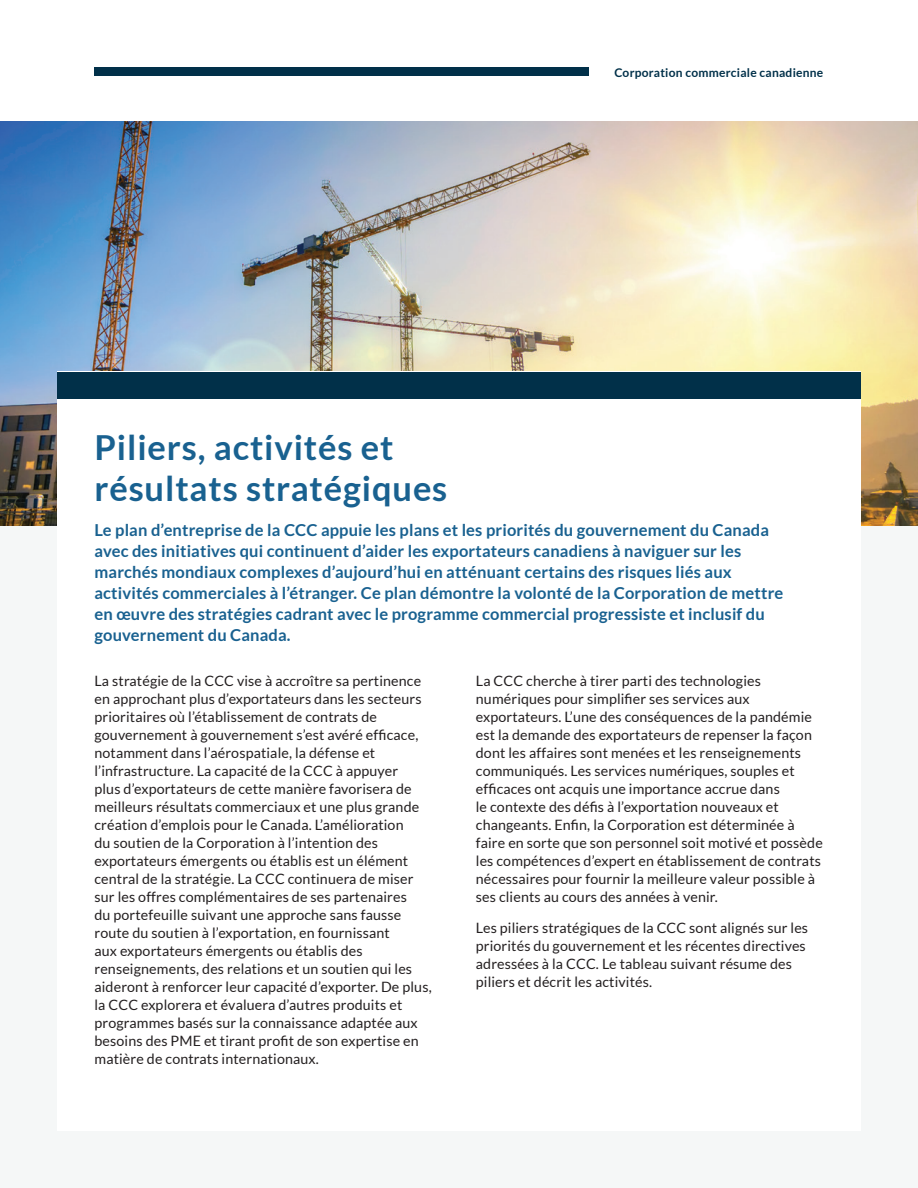
<style>
.page{position:relative;width:918px;height:1188px;background:#fff}
.page>*{position:absolute;margin:0;border:0;box-sizing:border-box;transform-origin:0 0}
.t1{font:700 34.5px/41.4px "Lato";letter-spacing:.025em;color:#196190}
.t2{font:700 16.5px/21px "Lato";letter-spacing:.01em;color:#196190}
.t3{font:14.25px/18px "Lato";letter-spacing:.01em;color:#231f20}
.t4{font:700 12px "Lato";letter-spacing:.02em;color:#013049}
</style>
<div class="page">
<div style="left:94px;top:68px;width:495px;height:8px;background:#013049"></div>
<img style="left:0;top:122px;width:918px;height:404px">
<div style="left:0;top:526px;width:918px;height:662px;background:#f5f7f7"></div>
<div style="left:57px;top:372px;width:803px;height:759px;background:#fff"></div>
<div style="left:57px;top:372px;width:803px;height:27px;background:#013049"></div>
<p class="t4" style="left:614px;top:66px;width:211px">Corporation commerciale canadienne</p>
<h1 class="t1" style="left:94px;top:426px;width:354px">Piliers, activités et résultats stratégiques</h1>
<p class="t2" style="left:94px;top:519px;width:690px">Le plan d’entreprise de la CCC appuie les plans et les priorités du gouvernement du Canada avec des initiatives qui continuent d’aider les exportateurs canadiens à naviguer sur les marchés mondiaux complexes d’aujourd’hui en atténuant certains des risques liés aux activités commerciales à l’étranger. Ce plan démontre la volonté de la Corporation de mettre en œuvre des stratégies cadrant avec le programme commercial progressiste et inclusif du gouvernement du Canada.</p>
<p class="t3" style="left:94px;top:671px;width:328px">La stratégie de la CCC vise à accroître sa pertinence</p>
<p class="t3" style="left:476px;top:671px;width:287px">La CCC cherche à tirer parti des technologies</p>
<p class="t3" style="left:94px;top:689px;width:329px">en approchant plus d’exportateurs dans les secteurs</p>
<p class="t3" style="left:476px;top:689px;width:275px">numériques pour simplifier ses services aux</p>
<p class="t3" style="left:94px;top:707px;width:284px">prioritaires où l’établissement de contrats de</p>
<p class="t3" style="left:476px;top:707px;width:338px">exportateurs. L’une des conséquences de la pandémie</p>
<p class="t3" style="left:94px;top:725px;width:325px">gouvernement à gouvernement s’est avéré efficace,</p>
<p class="t3" style="left:476px;top:725px;width:338px">est la demande des exportateurs de repenser la façon</p>
<p class="t3" style="left:94px;top:743px;width:282px">notamment dans l’aérospatiale, la défense et</p>
<p class="t3" style="left:476px;top:743px;width:327px">dont les affaires sont menées et les renseignements</p>
<p class="t3" style="left:94px;top:761px;width:305px">l’infrastructure. La capacité de la CCC à appuyer</p>
<p class="t3" style="left:476px;top:761px;width:320px">communiqués. Les services numériques, souples et</p>
<p class="t3" style="left:94px;top:779px;width:319px">plus d’exportateurs de cette manière favorisera de</p>
<p class="t3" style="left:476px;top:779px;width:305px">efficaces ont acquis une importance accrue dans</p>
<p class="t3" style="left:94px;top:797px;width:326px">meilleurs résultats commerciaux et une plus grande</p>
<p class="t3" style="left:476px;top:797px;width:305px">le contexte des défis à l’exportation nouveaux et</p>
<p class="t3" style="left:94px;top:815px;width:311px">création d’emplois pour le Canada. L’amélioration</p>
<p class="t3" style="left:476px;top:815px;width:320px">changeants. Enfin, la Corporation est déterminée à</p>
<p class="t3" style="left:94px;top:833px;width:285px">du soutien de la Corporation à l’intention des</p>
<p class="t3" style="left:476px;top:833px;width:348px">faire en sorte que son personnel soit motivé et possède</p>
<p class="t3" style="left:94px;top:851px;width:315px">exportateurs émergents ou établis est un élément</p>
<p class="t3" style="left:476px;top:851px;width:347px">les compétences d’expert en établissement de contrats</p>
<p class="t3" style="left:94px;top:869px;width:321px">central de la stratégie. La CCC continuera de miser</p>
<p class="t3" style="left:476px;top:869px;width:341px">nécessaires pour fournir la meilleure valeur possible à</p>
<p class="t3" style="left:94px;top:887px;width:314px">sur les offres complémentaires de ses partenaires</p>
<p class="t3" style="left:476px;top:887px;width:244px">ses clients au cours des années à venir.</p>
<p class="t3" style="left:94px;top:905px;width:308px">du portefeuille suivant une approche sans fausse</p>
<p class="t3" style="left:476px;top:919px;width:334px">Les piliers stratégiques de la CCC sont alignés sur les</p>
<p class="t3" style="left:94px;top:923px;width:339px">route du soutien à l’exportation, en fournissant<br>aux exportateurs émergents ou établis des renseignements, des relations et un soutien qui les aideront à renforcer leur capacité d’exporter. De plus, la CCC explorera et évaluera d’autres produits et programmes basés sur la connaissance adaptée aux besoins des PME et tirant profit de son expertise en matière de contrats internationaux.</p>
<p class="t3" style="left:476px;top:937px;width:331px">priorités du gouvernement et les récentes directives adressées à la CCC. Le tableau suivant résume des piliers et décrit les activités.</p>
</div>
